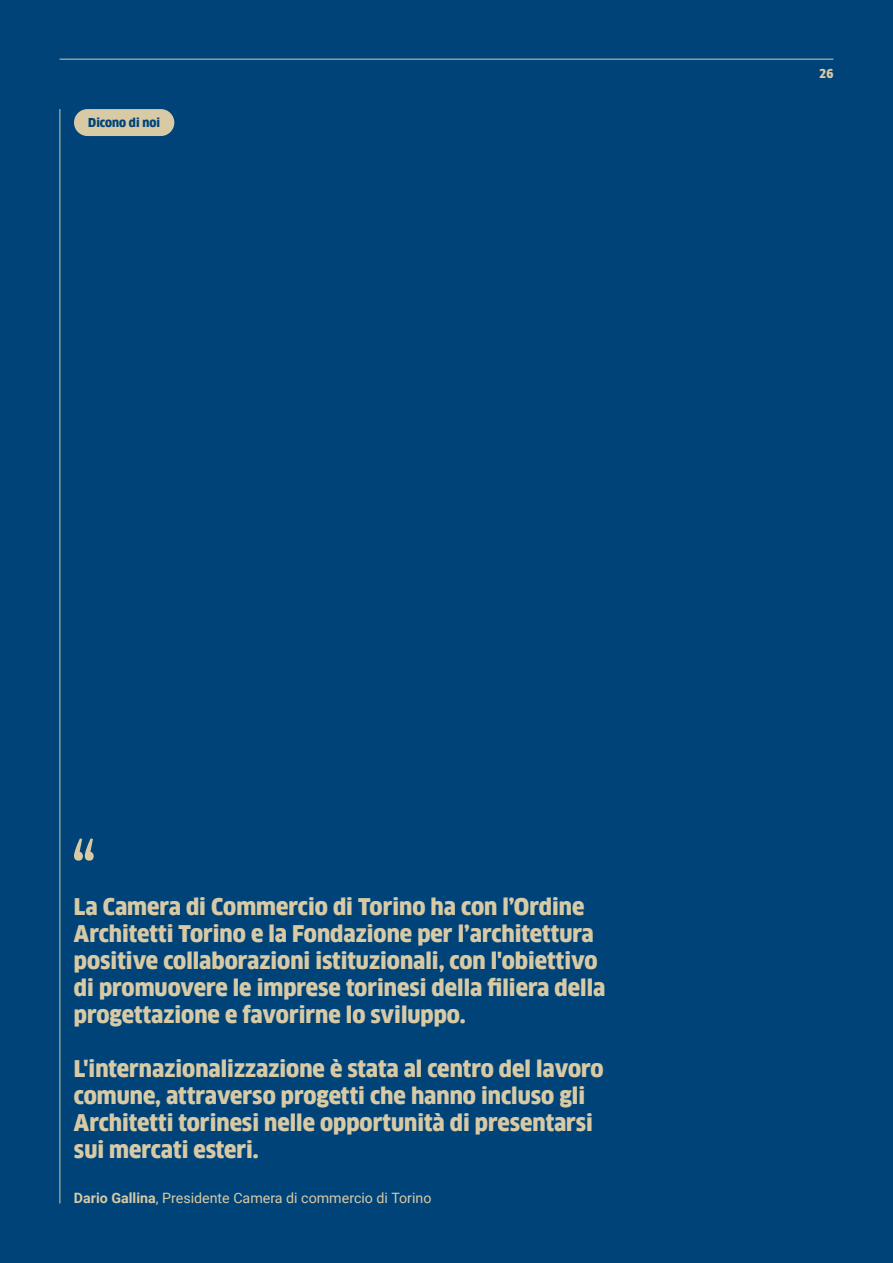
<style>
.page{position:relative;width:893px;height:1263px;background:#004379}
.page>*{position:absolute;margin:0;border:0;box-sizing:border-box;transform-origin:0 0}
.t1{font:900 22.5px/27px "Clan Offc Narr";color:#d7caa5}
.t2{font:14.25px "Roboto";color:#d7caa5}
.t3{font:900 12px "Clan Offc Narr";color:#004379}
.t4{font:900 12px "Clan Offc Narr";color:#d7caa5}
.s1{font-weight:700}
</style>
<div class="page">
<hr style="left:60px;top:59px;width:773px;height:1px;background:#d7caa5">
<div style="left:74px;top:109px;width:100px;height:27px;background:#d7caa5;border-radius:13px"></div>
<svg style="left:74px;top:838px;width:20px;height:23px"></svg>
<hr style="left:60px;top:109px;width:1px;height:1094px;background:#d7caa5">
<p class="t3" style="left:88px;top:116px;width:73px">Dicono di noi</p>
<p class="t4" style="left:819px;top:66px;width:16px">26</p>
<p class="t1" style="left:74px;top:893px;width:533px">La Camera di Commercio di Torino ha con l’Ordine Architetti Torino e la Fondazione per l’architettura positive collaborazioni istituzionali, con l'obiettivo di promuovere le imprese torinesi della filiera della progettazione e favorirne lo sviluppo.</p>
<p class="t1" style="left:74px;top:1055px;width:531px">L'internazionalizzazione è stata al centro del lavoro comune, attraverso progetti che hanno incluso gli Architetti torinesi nelle opportunità di presentarsi sui mercati esteri.</p>
<p class="t2" style="left:74px;top:1187px;width:359px"><span class="s1">Dario Gallina</span>, Presidente Camera di commercio di Torino</p>
</div>
